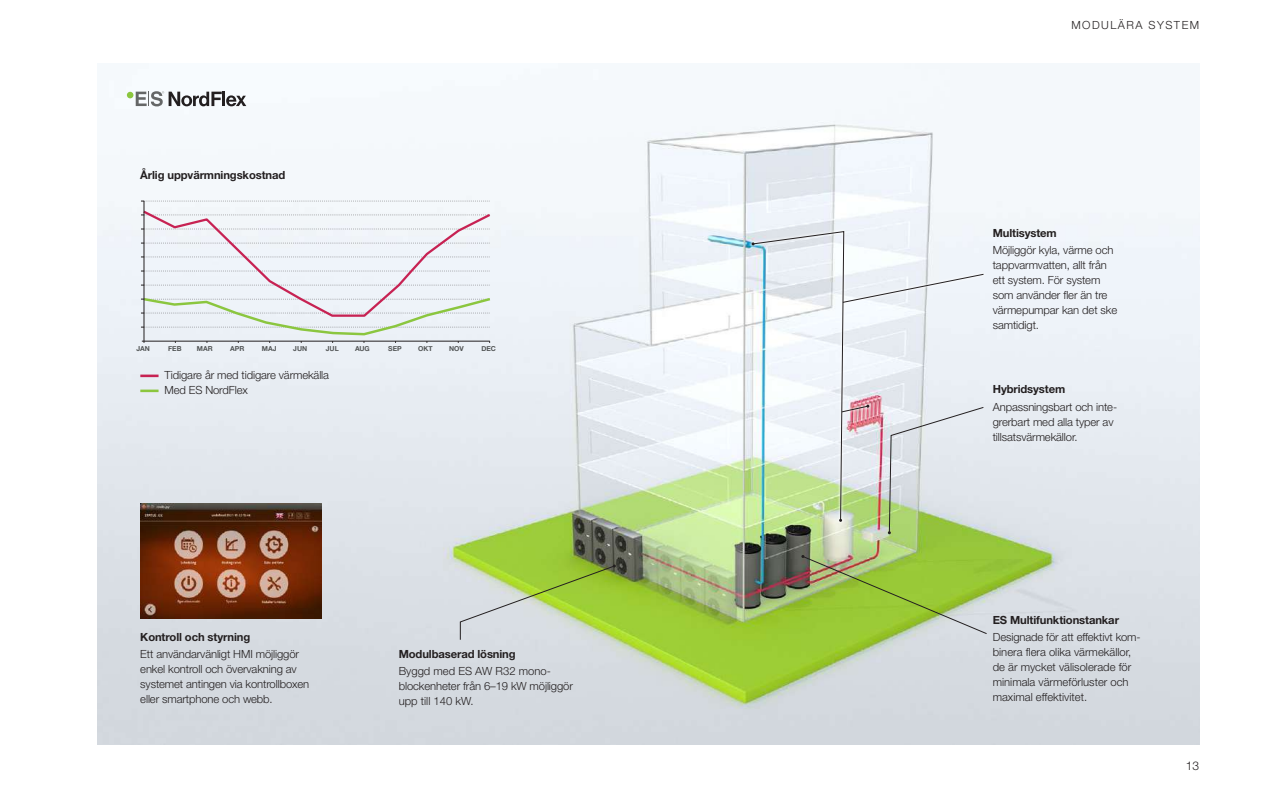
<style>
.page{position:relative;width:1263px;height:808px;background:#fff}
.page>*{position:absolute;margin:0;border:0;box-sizing:border-box;transform-origin:0 0}
.t1{font:300 12px "Helvetica Neue LT Std";color:#231f20}
.t2{font:300 11.25px/15px "Helvetica Neue LT Std";letter-spacing:-.01em;color:#231f20}
.t3{font:700 11.25px "Helvetica Neue LT Std";letter-spacing:-.01em;color:#231f20}
.t4{font:300 11.25px "Helvetica Neue LT Std";letter-spacing:.13em;color:#231f20}
.t5{font:700 6.9px "Helvetica Neue";color:#515455}
</style>
<div class="page">
<img style="left:98px;top:64px;width:1101px;height:680px">
<svg style="left:140px;top:375px;width:19px;height:2px"></svg>
<svg style="left:140px;top:390px;width:19px;height:2px"></svg>
<svg style="left:748px;top:228px;width:239px;height:297px;fill:#ebf0f6"></svg>
<svg style="left:752px;top:231px;width:232px;height:303px"></svg>
<svg style="left:460px;top:564px;width:156px;height:76px;background:#bad38d"></svg>
<img style="left:801px;top:555px;width:186px;height:80px">
<img style="left:140px;top:503px;width:181px;height:115px">
<svg style="left:141px;top:201px;width:349px;height:1px"></svg>
<svg style="left:141px;top:209px;width:352px;height:134px"></svg>
<hr style="left:144px;top:201px;width:1px;height:142px;background:#231f20">
<svg style="left:127px;top:91px;width:119px;height:15px"></svg>
<p class="t3" style="left:140px;top:168px;width:146px">Årlig uppvärmningskostnad</p>
<p class="t5" style="left:136px;top:343px;width:15px">JAN</p>
<p class="t5" style="left:168px;top:343px;width:15px">FEB</p>
<p class="t5" style="left:197px;top:343px;width:17px">MAR</p>
<p class="t5" style="left:230px;top:343px;width:16px">APR</p>
<p class="t5" style="left:262px;top:343px;width:16px">MAJ</p>
<p class="t5" style="left:293px;top:343px;width:15px">JUN</p>
<p class="t5" style="left:326px;top:343px;width:14px">JUL</p>
<p class="t5" style="left:355px;top:343px;width:16px">AUG</p>
<p class="t5" style="left:388px;top:343px;width:15px">SEP</p>
<p class="t5" style="left:418px;top:343px;width:16px">OKT</p>
<p class="t5" style="left:449px;top:343px;width:16px">NOV</p>
<p class="t5" style="left:481px;top:343px;width:16px">DEC</p>
<p class="t2" style="left:164px;top:367px;width:166px">Tidigare år med tidigare värmekälla<br>Med ES NordFlex</p>
<p class="t3" style="left:140px;top:630px;width:112px">Kontroll och styrning</p>
<p class="t2" style="left:140px;top:647px;width:170px">Ett användarvänligt HMI möjliggör enkel kontroll och övervakning av systemet antingen via kontrollboxen eller smartphone och webb.</p>
<p class="t3" style="left:399px;top:647px;width:118px">Modulbaserad lösning</p>
<p class="t2" style="left:399px;top:664px;width:176px">Byggd med ES AW R32 mono&shy;blockenheter från 6–19 kW möjliggör upp till 140 kW.</p>
<p class="t4" style="left:1071px;top:18px;width:129px">MODULÄRA SYSTEM</p>
<p class="t3" style="left:993px;top:226px;width:66px">Multisystem</p>
<p class="t2" style="left:993px;top:242px;width:126px">Möjliggör kyla, värme och tappvarmvatten, allt från ett system. För system som använder fler än tre värmepumpar kan det ske samtidigt.</p>
<p class="t3" style="left:993px;top:382px;width:74px">Hybridsystem</p>
<p class="t2" style="left:993px;top:399px;width:126px">Anpassningsbart och inte&shy;grerbart med alla typer av tillsatsvärmekällor.</p>
<p class="t3" style="left:993px;top:613px;width:128px">ES Multifunktionstankar</p>
<p class="t2" style="left:993px;top:629px;width:149px">Designade för att effektivt kom&shy;binera flera olika värmekällor, de är mycket välisolerade för minimala värmeförluster och maximal effektivitet.</p>
<p class="t1" style="left:1186px;top:758px;width:15px">13</p>
</div>
